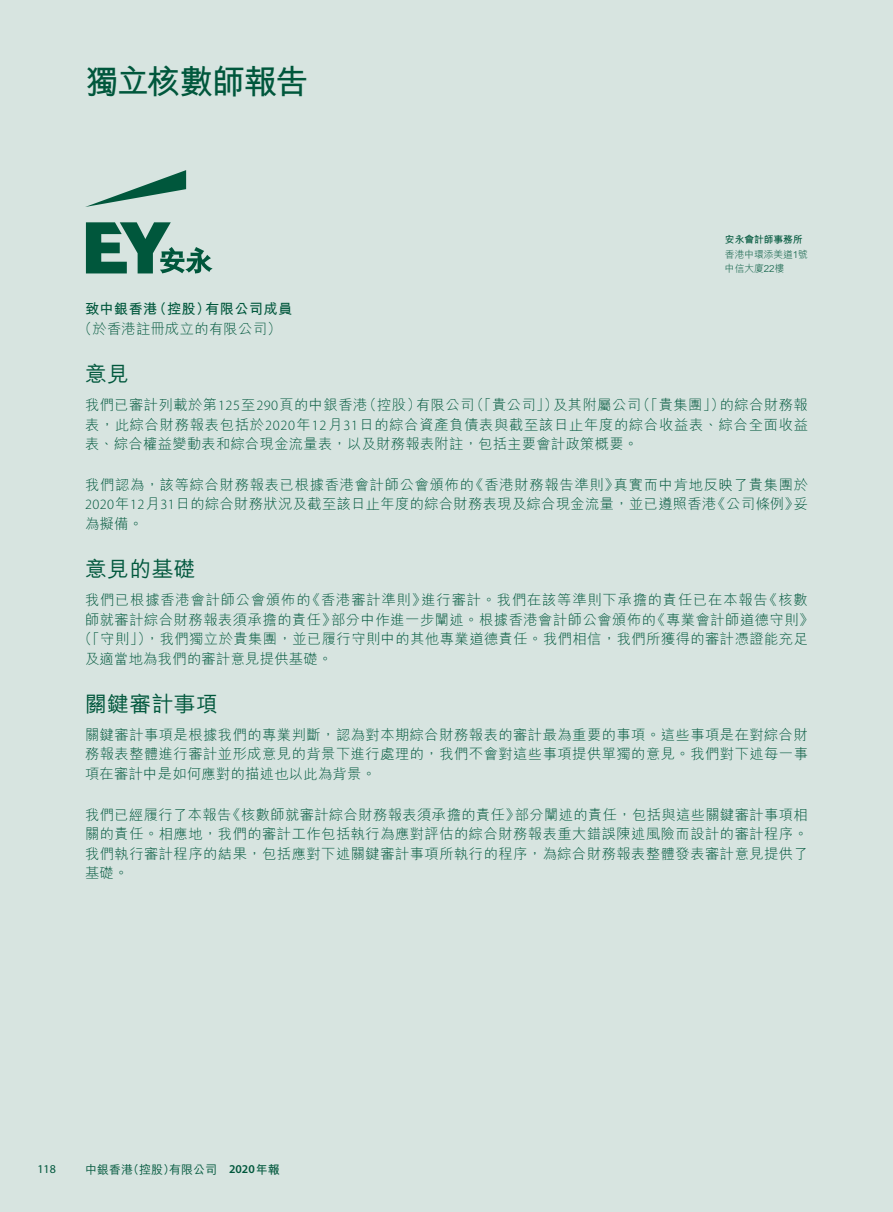
<style>
.page{position:relative;width:893px;height:1212px;background:#fff}
.page>*{position:absolute;margin:0;border:0;box-sizing:border-box;transform-origin:0 0}
.t1{font:700 33.75px "M Hei HK";letter-spacing:-.06em;color:#00573c}
.t2{font:500 21.75px "M Hei HK";letter-spacing:.02em;color:#00573c}
.t3{font:300 14.25px/19.5px "M Hei HK";letter-spacing:.035em;color:#00573c;text-align:justify}
.t4{font:300 14.25px "M Hei HK";letter-spacing:.06em;color:#00573c}
.t5{font:700 14.25px "M Hei HK";letter-spacing:.02em;color:#00573c}
.t6{font:500 12px "M Hei HK";color:#00573c}
.t7{font:12px "Myriad Pro";color:#00573c}
.t8{font:9.75px/14.4px "M Hei HK Light E Ten B5 H";color:#00573c}
.t9{font:9.75px "M Hei HK Bold E Ten B5 H";color:#00573c}
.s1{font-family:"Myriad Pro"}
.s2{font-family:"Myriad Pro";font-weight:600}
.s3{font-weight:700}
</style>
<div class="page">
<div style="left:0;top:0;width:892px;height:1212px;background:#d7e4e0"></div>
<svg style="left:85px;top:170px;width:101px;height:37px"></svg>
<svg style="left:86px;top:222px;width:127px;height:51px"></svg>
<h1 class="t1" style="left:85px;top:57px;width:225px">獨立核數師報告</h1>
<p class="t9" style="left:725px;top:232px;width:79px">安永會計師事務所</p>
<p class="t8" style="left:725px;top:247px;width:84px">香港中環添美道1號中信大廈22樓</p>
<p class="t5" style="left:85px;top:299px;width:209px">致中銀香港（控股）有限公司成員</p>
<p class="t3" style="left:78px;top:318px;width:205px">（於香港註冊成立的有限公司）</p>
<h2 class="t2" style="left:85px;top:358px;width:45px">意見</h2>
<p class="t3" style="left:85px;top:395px;width:724px">我們已審計列載於第<span class="s1">125</span>至<span class="s1">290</span>頁的中銀香港（控股）有限公司（「貴公司」）及其附屬公司（「貴集團」）的綜合財務報表，此綜合財務報表包括於<span class="s1">2020</span>年<span class="s1">12</span>月<span class="s1">31</span>日的綜合資產負債表與截至該日止年度的綜合收益表、綜合全面收益表、綜合權益變動表和綜合現金流量表，以及財務報表附註，包括主要會計政策概要。</p>
<p class="t3" style="left:85px;top:475px;width:725px">我們認為，該等綜合財務報表已根據香港會計師公會頒佈的《香港財務報告準則》真實而中肯地反映了貴集團於<span class="s1">2020</span>年<span class="s1">12</span>月<span class="s1">31</span>日的綜合財務狀況及截至該日止年度的綜合財務表現及綜合現金流量，並已遵照香港《公司條例》妥為擬備。</p>
<h2 class="t2" style="left:85px;top:553px;width:112px">意見的基礎</h2>
<p class="t4" style="left:85px;top:592px;width:724px">我們已根據香港會計師公會頒佈的《香港審計準則》進行審計。我們在該等準則下承擔的責任已在本報告《核數</p>
<p class="t3" style="left:85px;top:609px;width:730px">師就審計綜合財務報表須承擔的責任》部分中作進一步闡述。根據香港會計師公會頒佈的《專業會計師道德守則》</p>
<p class="t3" style="left:78px;top:629px;width:731px">（「守則」），我們獨立於貴集團，並已履行守則中的其他專業道德責任。我們相信，我們所獲得的審計憑證能充足</p>
<p class="t3" style="left:85px;top:648px;width:249px">及適當地為我們的審計意見提供基礎。</p>
<h2 class="t2" style="left:85px;top:688px;width:134px">關鍵審計事項</h2>
<p class="t3" style="left:85px;top:725px;width:724px">關鍵審計事項是根據我們的專業判斷，認為對本期綜合財務報表的審計最為重要的事項。這些事項是在對綜合財務報表整體進行審計並形成意見的背景下進行處理的，我們不會對這些事項提供單獨的意見。我們對下述每一事項在審計中是如何應對的描述也以此為背景。</p>
<p class="t3" style="left:85px;top:804px;width:724px">我們已經履行了本報告《核數師就審計綜合財務報表須承擔的責任》部分闡述的責任，包括與這些關鍵審計事項相關的責任。相應地，我們的審計工作包括執行為應對評估的綜合財務報表重大錯誤陳述風險而設計的審計程序。我們執行審計程序的結果，包括應對下述關鍵審計事項所執行的程序，為綜合財務報表整體發表審計意見提供了基礎。</p>
<p class="t7" style="left:37px;top:1161px;width:20px">118</p>
<p class="t6" style="left:85px;top:1160px;width:196px">中銀香港（控股）有限公司 <span class="s2">2020</span><span class="s3">年報</span></p>
</div>
